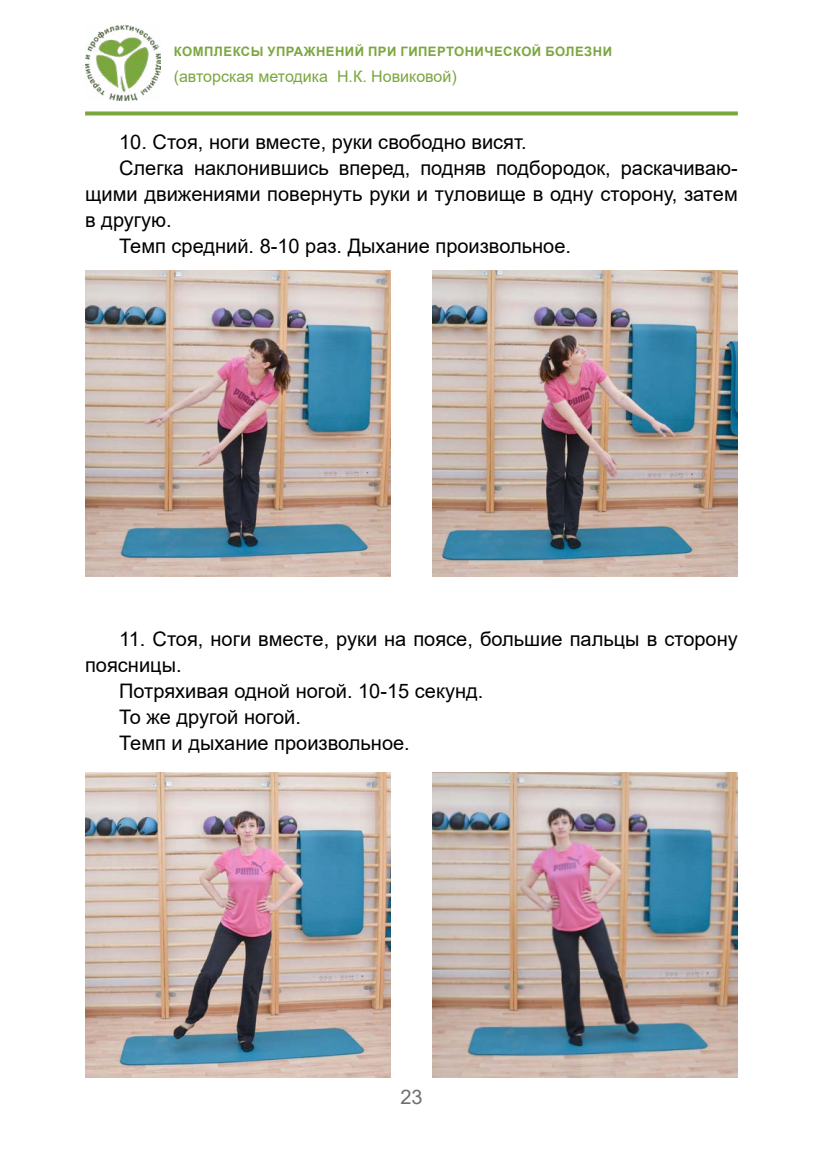
<style>
.page{position:relative;width:823px;height:1163px;background:#fff}
.page>*{position:absolute;margin:0;border:0;box-sizing:border-box;transform-origin:0 0}
.t1{font:20px "Arial";color:#000}
.t2{font:20px "Arial";color:#706f6f}
.t3{font:16px "Arial";color:#7aa73e}
.t4{font:700 13px "Arial";letter-spacing:.035em;color:#7aa73e}
</style>
<div class="page">
<img style="left:85px;top:24px;width:75px;height:77px">
<svg style="left:85px;top:111px;width:652px;height:4px;background:#89b154"></svg>
<img style="left:85px;top:271px;width:305px;height:305px">
<img style="left:432px;top:271px;width:305px;height:305px">
<img style="left:85px;top:772px;width:305px;height:305px">
<img style="left:432px;top:772px;width:305px;height:305px">
<p class="t4" style="left:174px;top:42px;width:439px">КОМПЛЕКСЫ УПРАЖНЕНИЙ ПРИ ГИПЕРТОНИЧЕСКОЙ БОЛЕЗНИ</p>
<p class="t3" style="left:173px;top:66px;width:284px">(авторская методика Н.К. Новиковой)</p>
<p class="t1" style="left:119px;top:128px;width:409px">10. Стоя, ноги вместе, руки свободно висят.</p>
<p class="t1" style="left:119px;top:154px;width:619px">Слегка наклонившись вперед, подняв подбородок, раскачиваю-</p>
<p class="t1" style="left:85px;top:180px;width:653px">щими движениями повернуть руки и туловище в одну сторону, затем</p>
<p class="t1" style="left:85px;top:206px;width:88px">в другую.</p>
<p class="t1" style="left:119px;top:232px;width:453px">Темп средний. 8-10 раз. Дыхание произвольное.</p>
<p class="t1" style="left:119px;top:625px;width:619px">11. Стоя, ноги вместе, руки на поясе, большие пальцы в сторону</p>
<p class="t1" style="left:85px;top:651px;width:98px">поясницы.</p>
<p class="t1" style="left:119px;top:677px;width:365px">Потряхивая одной ногой. 10-15 секунд.</p>
<p class="t1" style="left:119px;top:703px;width:183px">То же другой ногой.</p>
<p class="t1" style="left:119px;top:729px;width:292px">Темп и дыхание произвольное.</p>
<p class="t2" style="left:400px;top:1082px;width:24px">23</p>
</div>
